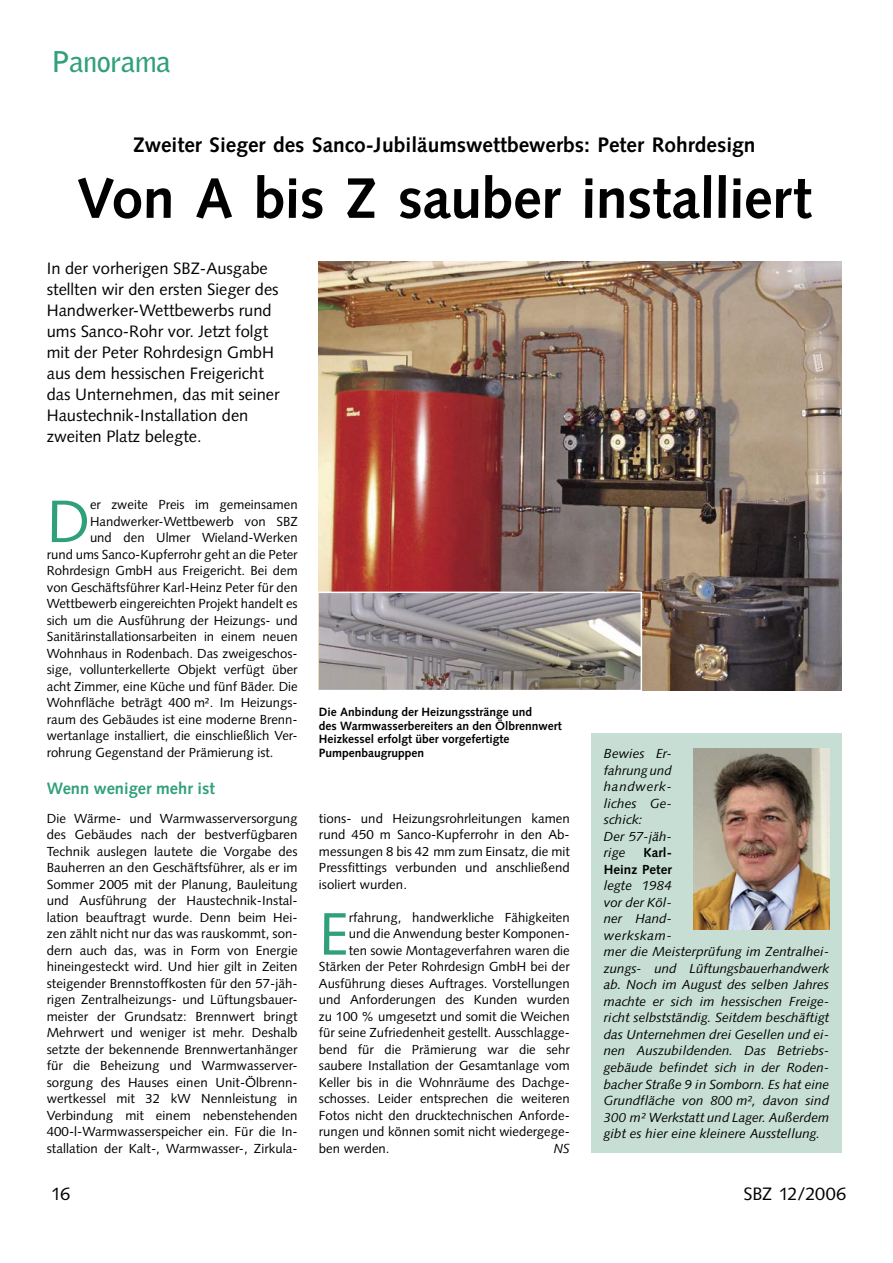
<style>
.page{position:relative;width:893px;height:1263px;background:#fff}
.page>*{position:absolute;margin:0;border:0;box-sizing:border-box;transform-origin:0 0}
.SBZ_04-Initial{font:59.85px "Syntax LT Std";color:#30a07a}
.SBZ_02-Headline{font:700 57px "Syntax LT Std";letter-spacing:-.01em;color:#000}
.SBZ_00-Rubriken{font:700 28.5px "Bell Gothic Std";letter-spacing:-.015em;color:#30a07a}
.SBZ_01-Dachzeile{font:700 21px "Syntax LT Std";color:#000}
.t1{font:18px "Syntax LT Std";letter-spacing:-.01em;color:#000}
.SBZ_03-Vorspann{font:16.5px/21px "Syntax LT Std";color:#000}
.SBZ_07-Zwischenüberschrift{font:700 16.5px "Syntax LT Std";color:#30a07a}
.SBZ_04-Initial-2{font:13.2px "Syntax LT Std";color:#000}
.SBZ_05-Grundtext{font:13.2px/16.5px "Syntax LT Std";letter-spacing:.005em;color:#000;text-align:justify}
.SBZ_05-Grundtext-2{font:italic 13.2px/16.5px "Syntax LT Std";color:#000}
.SBZ_04-Initial-3{font:italic 13.2px "Syntax LT Std";color:#000}
.SBZ_12-Bildunterschrift{font:700 12px/13.5px "Syntax LT Std";color:#000}
.s1{font-weight:700;font-style:normal}
</style>
<div class="page">
<img style="left:319px;top:262px;width:523px;height:429px">
<div style="left:591px;top:733px;width:251px;height:419px;background:#c6ded3"></div>
<img style="left:693px;top:748px;width:136px;height:182px">
<img style="left:320px;top:595px;width:319px;height:93px">
<div style="left:317px;top:592px;width:325px;height:99px;border:2px solid #fff"></div>
<p class="SBZ_00-Rubriken" style="left:51px;top:45px;width:121px">Panorama</p>
<p class="SBZ_01-Dachzeile" style="left:133px;top:133px;width:624px">Zweiter Sieger des Sanco-Jubiläumswettbewerbs: Peter Rohrdesign</p>
<p class="SBZ_02-Headline" style="left:77px;top:165px;width:736px">Von A bis Z sauber installiert</p>
<p class="SBZ_03-Vorspann" style="left:47px;top:258px;width:234px">In der vorherigen SBZ-Ausgabe stellten wir den ersten Sieger des<br>Handwerker-Wettbewerbs rund ums Sanco-Rohr vor. Jetzt folgt mit der Peter Rohrdesign GmbH aus dem hessischen Freigericht das Unternehmen, das mit seiner<br>Haustechnik-Installation den zweiten Platz belegte.</p>
<p class="SBZ_04-Initial" style="left:47px;top:486px;width:45px">D</p>
<p class="SBZ_04-Initial-2" style="left:90px;top:497px;width:209px">er zweite Preis im gemeinsamen</p>
<p class="SBZ_04-Initial-2" style="left:90px;top:513px;width:209px">Handwerker-Wettbewerb von SBZ</p>
<p class="SBZ_04-Initial-2" style="left:90px;top:530px;width:209px">und den Ulmer Wieland-Werken</p>
<p class="SBZ_04-Initial-2" style="left:47px;top:546px;width:252px">rund ums Sanco-Kupferrohr geht an die Peter</p>
<p class="SBZ_04-Initial-2" style="left:47px;top:563px;width:252px">Rohrdesign GmbH aus Freigericht. Bei dem</p>
<p class="SBZ_04-Initial-2" style="left:47px;top:579px;width:252px">von Geschäftsführer Karl-Heinz Peter für den</p>
<p class="SBZ_04-Initial-2" style="left:47px;top:596px;width:252px">Wettbewerb eingereichten Projekt handelt es</p>
<p class="SBZ_04-Initial-2" style="left:47px;top:612px;width:252px">sich um die Ausführung der Heizungs- und</p>
<p class="SBZ_04-Initial-2" style="left:47px;top:629px;width:252px">Sanitärinstallationsarbeiten in einem neuen</p>
<p class="SBZ_04-Initial-2" style="left:47px;top:645px;width:252px">Wohnhaus in Rodenbach. Das zweigeschos-</p>
<p class="SBZ_04-Initial-2" style="left:47px;top:662px;width:252px">sige, vollunterkellerte Objekt verfügt über</p>
<p class="SBZ_04-Initial-2" style="left:47px;top:678px;width:252px">acht Zimmer, eine Küche und fünf Bäder. Die</p>
<p class="SBZ_04-Initial-2" style="left:47px;top:695px;width:252px">Wohnfläche beträgt 400 m². Im Heizungs-</p>
<p class="SBZ_04-Initial-2" style="left:47px;top:711px;width:252px">raum des Gebäudes ist eine moderne Brenn-</p>
<p class="SBZ_04-Initial-2" style="left:47px;top:728px;width:252px">wertanlage installiert, die einschließlich Ver-</p>
<p class="SBZ_04-Initial-2" style="left:47px;top:744px;width:228px">rohrung Gegenstand der Prämierung ist.</p>
<p class="SBZ_07-Zwischenüberschrift" style="left:47px;top:779px;width:170px">Wenn weniger mehr ist</p>
<p class="SBZ_05-Grundtext" style="left:47px;top:810px;width:252px">Die Wärme- und Warmwasserversorgung des Gebäudes nach der bestverfügbaren Technik auslegen lautete die Vorgabe des Bauherren an den Geschäftsführer, als er im Sommer 2005 mit der Planung, Bauleitung und Ausführung der Haustechnik-Instal&shy;lation beauftragt wurde. Denn beim Hei&shy;zen zählt nicht nur das was rauskommt, son&shy;dern auch das, was in Form von Energie hineingesteckt wird. Und hier gilt in Zeiten steigender Brennstoffkosten für den 57-jäh&shy;rigen Zentralheizungs- und Lüftungsbauer&shy;meister der Grundsatz: Brennwert bringt Mehrwert und weniger ist mehr. Deshalb setzte der bekennende Brennwertanhänger für die Beheizung und Warmwasserver&shy;sorgung des Hauses einen Unit-Ölbrenn&shy;wertkessel mit 32 kW Nennleistung in Verbindung mit einem nebenstehenden 400-l-Warmwasserspeicher ein. Für die In&shy;stallation der Kalt-, Warmwasser-, Zirkula-</p>
<p class="SBZ_12-Bildunterschrift" style="left:319px;top:705px;width:244px">Die Anbindung der Heizungsstränge und<br>des Warmwasserbereiters an den Ölbrennwert Heizkessel erfolgt über vorgefertigte Pumpenbaugruppen</p>
<p class="SBZ_05-Grundtext" style="left:319px;top:810px;width:252px">tions- und Heizungsrohrleitungen kamen rund 450 m Sanco-Kupferrohr in den Ab&shy;messungen 8 bis 42 mm zum Einsatz, die mit Pressfittings verbunden und anschließend isoliert wurden.</p>
<p class="SBZ_04-Initial" style="left:319px;top:898px;width:31px">E</p>
<p class="SBZ_04-Initial-2" style="left:349px;top:909px;width:222px">rfahrung, handwerkliche Fähigkeiten</p>
<p class="SBZ_04-Initial-2" style="left:349px;top:926px;width:222px">und die Anwendung bester Komponen-</p>
<p class="SBZ_04-Initial-2" style="left:349px;top:942px;width:222px">ten sowie Montageverfahren waren die</p>
<p class="SBZ_04-Initial-2" style="left:319px;top:959px;width:252px">Stärken der Peter Rohrdesign GmbH bei der</p>
<p class="SBZ_04-Initial-2" style="left:319px;top:975px;width:252px">Ausführung dieses Auftrages. Vorstellungen</p>
<p class="SBZ_04-Initial-2" style="left:319px;top:992px;width:252px">und Anforderungen des Kunden wurden</p>
<p class="SBZ_04-Initial-2" style="left:319px;top:1008px;width:252px">zu 100 % umgesetzt und somit die Weichen</p>
<p class="SBZ_04-Initial-2" style="left:319px;top:1025px;width:252px">für seine Zufriedenheit gestellt. Ausschlagge-</p>
<p class="SBZ_04-Initial-2" style="left:319px;top:1041px;width:252px">bend für die Prämierung war die sehr</p>
<p class="SBZ_04-Initial-2" style="left:319px;top:1058px;width:252px">saubere Installation der Gesamtanlage vom</p>
<p class="SBZ_04-Initial-2" style="left:319px;top:1074px;width:252px">Keller bis in die Wohnräume des Dachge-</p>
<p class="SBZ_04-Initial-2" style="left:319px;top:1091px;width:252px">schosses. Leider entsprechen die weiteren</p>
<p class="SBZ_04-Initial-2" style="left:319px;top:1107px;width:252px">Fotos nicht den drucktechnischen Anforde-</p>
<p class="SBZ_04-Initial-2" style="left:319px;top:1124px;width:252px">rungen und können somit nicht wiedergege-</p>
<p class="SBZ_04-Initial-2" style="left:319px;top:1140px;width:72px">ben werden.</p>
<p class="SBZ_04-Initial-3" style="left:554px;top:1140px;width:18px">NS</p>
<p class="SBZ_05-Grundtext-2" style="left:604px;top:746px;width:70px;text-align:justify">Bewies Er&shy;fahrung und handwerk&shy;liches Ge&shy;schick:</p>
<p class="SBZ_05-Grundtext-2" style="left:604px;top:828px;width:70px">Der 57-jäh&shy;rige</p>
<p class="SBZ_05-Grundtext-2" style="left:604px;top:845px;width:227px;text-indent:40px"><span class="s1">Karl-<br>Heinz Peter<br></span>legte 1984<br>vor der Köl-<br>ner Hand-<br>werkskam-<br>mer die Meisterprüfung im Zentralhei&shy;zungs- und Lüftungsbauerhandwerk ab. Noch im August des selben Jahres machte er sich im hessischen Freige&shy;richt selbstständig. Seitdem beschäftigt das Unternehmen drei Gesellen und ei&shy;nen Auszubildenden. Das Betriebs&shy;gebäude befindet sich in der Roden&shy;bacher Straße 9 in Somborn. Es hat eine<br>Grundfläche von 800 m², davon sind<br>300 m² Werkstatt und Lager. Außerdem gibt es hier eine kleinere Ausstellung.</p>
<p class="t1" style="left:51px;top:1183px;width:21px">16</p>
<p class="t1" style="left:743px;top:1183px;width:104px">SBZ 12/2006</p>
</div>
